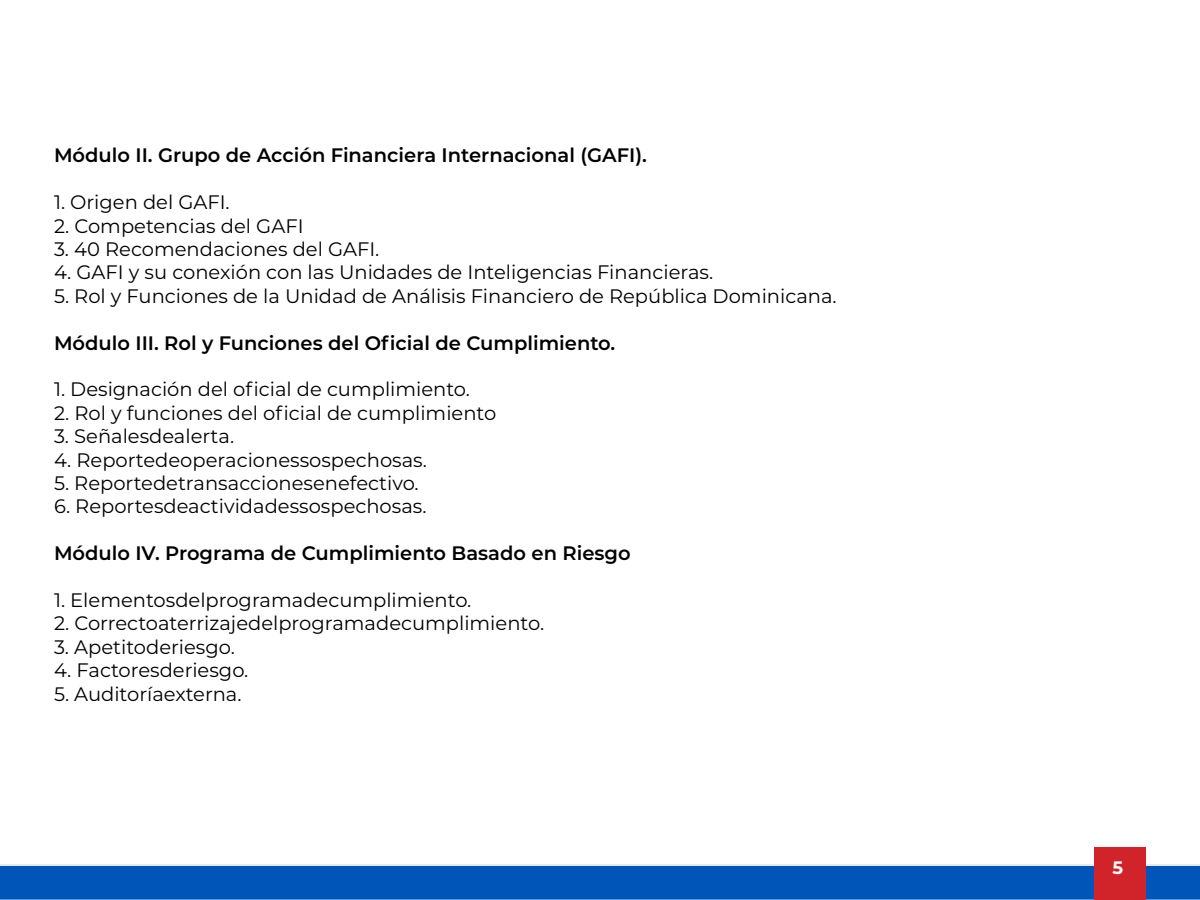
<style>
.page{position:relative;width:1200px;height:900px;background:#fff}
.page>*{position:absolute;margin:0;border:0;box-sizing:border-box;transform-origin:0 0}
.t1{font:19.5px "Montserrat";color:#000}
.t2{font:600 19.5px "Montserrat";color:#000}
.t3{font:700 18px "Montserrat";color:#fff}
</style>
<div class="page">
<svg style="left:0;top:864px;width:1200px;height:1px"></svg>
<div style="left:0;top:865px;width:1200px;height:35px;background:#0056b8"></div>
<div style="left:1094px;top:848px;width:51px;height:52px;background:#d1232a"></div>
<p class="t2" style="left:54px;top:142px;width:595px">Módulo II. Grupo de Acción Financiera Internacional (GAFI).</p>
<p class="t1" style="left:54px;top:189px;width:177px">1. Origen del GAFI.</p>
<p class="t1" style="left:54px;top:212px;width:251px">2. Competencias del GAFI</p>
<p class="t1" style="left:54px;top:236px;width:327px">3. 40 Recomendaciones del GAFI.</p>
<p class="t1" style="left:54px;top:259px;width:661px">4. GAFI y su conexión con las Unidades de Inteligencias Financieras.</p>
<p class="t1" style="left:54px;top:282px;width:784px">5. Rol y Funciones de la Unidad de Análisis Financiero de República Dominicana.</p>
<p class="t2" style="left:54px;top:329px;width:563px">Módulo III. Rol y Funciones del Oficial de Cumplimiento.</p>
<p class="t1" style="left:54px;top:376px;width:418px">1. Designación del oficial de cumplimiento.</p>
<p class="t1" style="left:54px;top:399px;width:444px">2. Rol y funciones del oficial de cumplimiento</p>
<p class="t1" style="left:54px;top:423px;width:182px">3. Señalesdealerta.</p>
<p class="t1" style="left:54px;top:446px;width:374px">4. Reportedeoperacionessospechosas.</p>
<p class="t1" style="left:54px;top:470px;width:366px">5. Reportedetransaccionesenefectivo.</p>
<p class="t1" style="left:54px;top:493px;width:374px">6. Reportesdeactividadessospechosas.</p>
<p class="t2" style="left:54px;top:539px;width:578px">Módulo IV. Programa de Cumplimiento Basado en Riesgo</p>
<p class="t1" style="left:54px;top:587px;width:419px">1. Elementosdelprogramadecumplimiento.</p>
<p class="t1" style="left:54px;top:610px;width:492px">2. Correctoaterrizajedelprogramadecumplimiento.</p>
<p class="t1" style="left:54px;top:633px;width:182px">3. Apetitoderiesgo.</p>
<p class="t1" style="left:54px;top:657px;width:196px">4. Factoresderiesgo.</p>
<p class="t1" style="left:54px;top:680px;width:189px">5. Auditoríaexterna.</p>
<p class="t3" style="left:1113px;top:855px;width:12px">5</p>
</div>
